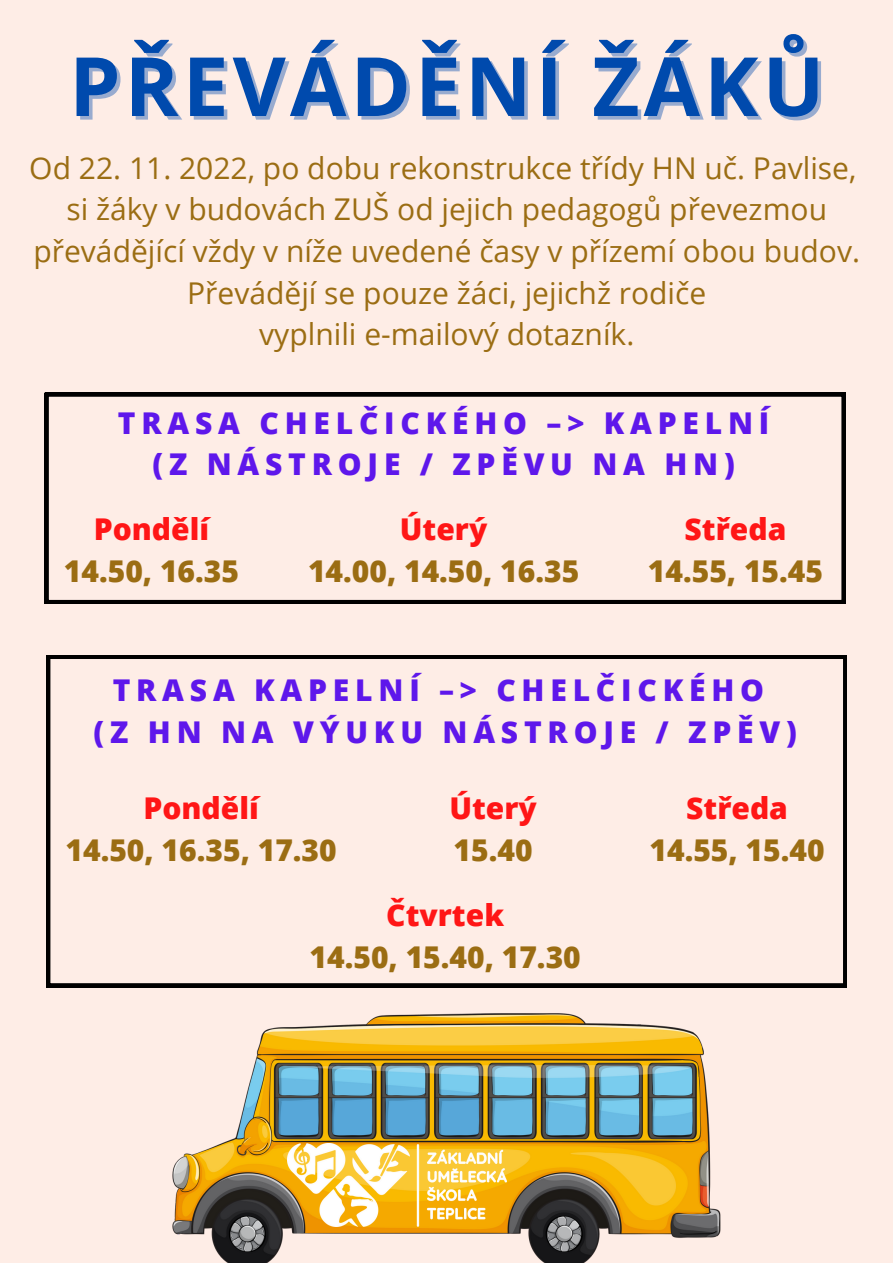
<style>
.page{position:relative;width:893px;height:1263px;background:#feede6}
.page>*{position:absolute;margin:0;border:0;box-sizing:border-box;transform-origin:0 0}
.t1{font:700 81.82px "Open Sans";letter-spacing:.05em;color:#004aad}
.t2{font:30px/41.6px "Open Sans";color:#9b6d13;text-align:center}
.t3{font:800 30px/41.6px "Open Sans";letter-spacing:.195em;color:#5e17eb;text-align:center}
.t4{font:800 30px "Open Sans";color:#9b6d13}
.t5{font:800 30px "Open Sans";color:#ff1616}
</style>
<div class="page">
<img style="left:172px;top:1013px;width:549px;height:250px">
<img style="left:288px;top:1143px;width:218px;height:83px">
<svg style="left:45px;top:393px;width:800px;height:211px"></svg>
<svg style="left:46px;top:655px;width:801px;height:332px"></svg>
<h1 class="t1" style="left:69px;top:29px;width:756px">PŘEVÁDĚNÍ ŽÁKŮ</h1>
<p class="t2" style="left:29px;top:146px;width:832px">Od 22. 11. 2022, po dobu rekonstrukce třídy HN uč. Pavlise, si žáky v budovách ZUŠ od jejich pedagogů převezmou převádějící vždy v níže uvedené časy v přízemí obou budov.<br>Převádějí se pouze žáci, jejichž rodiče<br>vyplnili e-mailový dotazník.</p>
<p class="t3" style="left:118px;top:401px;width:653px">TRASA CHELČICKÉHO –&gt; KAPELNÍ (Z NÁSTROJE / ZPĚVU NA HN)</p>
<p class="t5" style="left:94px;top:508px;width:117px">Pondělí</p>
<p class="t4" style="left:64px;top:550px;width:177px">14.50, 16.35</p>
<p class="t5" style="left:400px;top:508px;width:89px">Úterý</p>
<p class="t4" style="left:308px;top:550px;width:273px">14.00, 14.50, 16.35</p>
<p class="t5" style="left:684px;top:508px;width:103px">Středa</p>
<p class="t4" style="left:648px;top:550px;width:177px">14.55, 15.45</p>
<p class="t3" style="left:94px;top:668px;width:704px">TRASA KAPELNÍ –&gt; CHELČICKÉHO<br>(Z HN NA VÝUKU NÁSTROJE / ZPĚV)</p>
<p class="t5" style="left:143px;top:787px;width:117px">Pondělí</p>
<p class="t4" style="left:66px;top:829px;width:273px">14.50, 16.35, 17.30</p>
<p class="t5" style="left:449px;top:787px;width:89px">Úterý</p>
<p class="t4" style="left:454px;top:829px;width:80px">15.40</p>
<p class="t5" style="left:386px;top:894px;width:119px">Čtvrtek</p>
<p class="t4" style="left:309px;top:936px;width:273px">14.50, 15.40, 17.30</p>
<p class="t5" style="left:686px;top:787px;width:103px">Středa</p>
<p class="t4" style="left:649px;top:829px;width:177px">14.55, 15.40</p>
</div>
